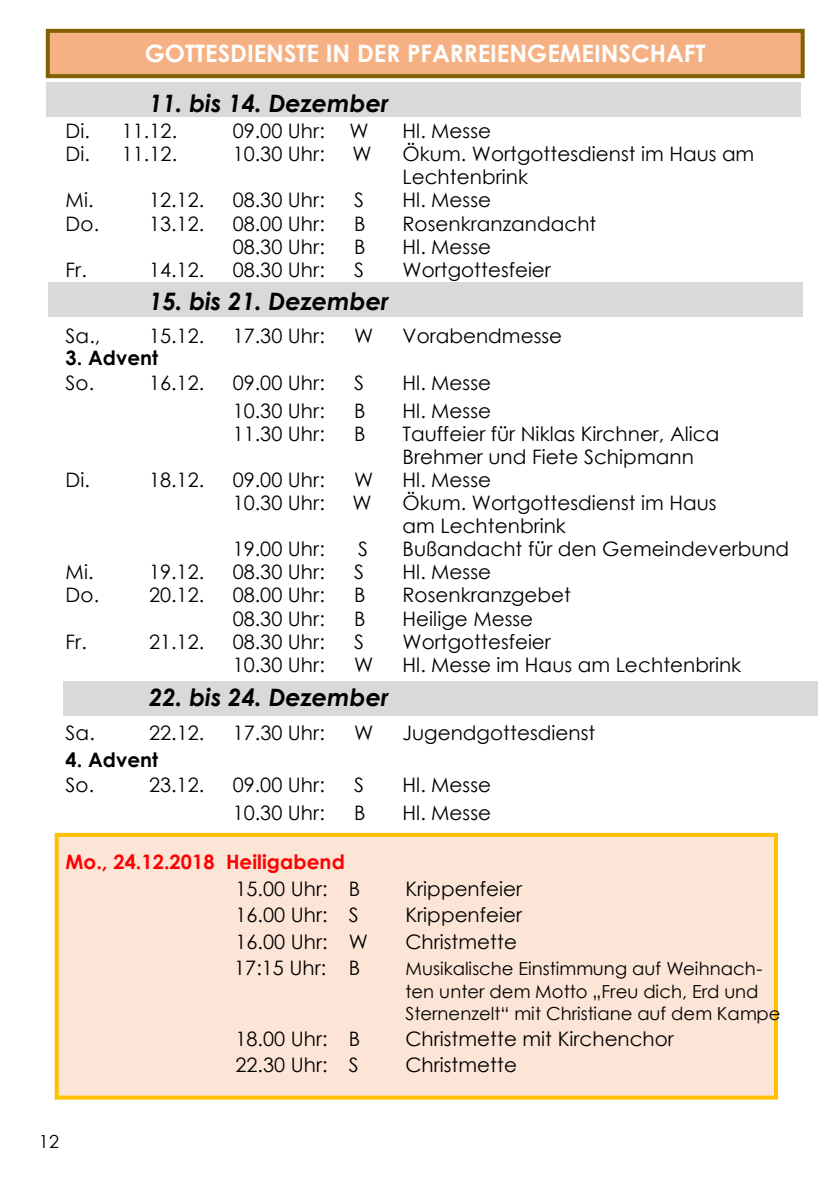
<style>
.page{position:relative;width:840px;height:1191px;background:#fff}
.page>*{position:absolute;margin:0;border:0;box-sizing:border-box;transform-origin:0 0}
.t1{font:italic 700 24px "Century Gothic";color:#000}
.t2{font:700 24px "Century Gothic";color:#fff}
.t3{font:20px/23px "Century Gothic";color:#000}
.t4{font:700 20px "Century Gothic";letter-spacing:.005em;color:#f00}
.t5{font:700 20px "Century Gothic";color:#000}
.t6{font:18px/22.4px "Century Gothic";color:#000}
</style>
<div class="page">
<div style="left:48px;top:282px;width:754px;height:34px;background:#d9d9d9"></div>
<div style="left:57px;top:835px;width:718px;height:262px;background:#fce5d6"></div>
<div style="left:55px;top:833px;width:722px;height:266px;border:4px solid #ffc000"></div>
<div style="left:46px;top:83px;width:754px;height:34px;background:#d9d9d9"></div>
<div style="left:63px;top:681px;width:753px;height:34px;background:#d9d9d9"></div>
<div style="left:48px;top:31px;width:754px;height:45px;background:#f5b183"></div>
<div style="left:46px;top:29px;width:758px;height:49px;border:4px solid #806000"></div>
<p class="t2" style="left:145px;top:38px;width:562px">GOTTESDIENSTE IN DER PFARREIENGEMEINSCHAFT</p>
<p class="t1" style="left:149px;top:88px;width:241px">11. bis 14. Dezember</p>
<p class="t3" style="left:66px;top:118px;width:113px">Di. 11.12.</p>
<p class="t3" style="left:232px;top:118px;width:137px">09.00 Uhr: W</p>
<p class="t3" style="left:402px;top:118px;width:90px">Hl. Messe</p>
<p class="t3" style="left:66px;top:142px;width:113px">Di. 11.12.</p>
<p class="t3" style="left:232px;top:142px;width:94px">10.30 Uhr:</p>
<p class="t3" style="left:352px;top:142px;width:21px">W</p>
<p class="t3" style="left:402px;top:142px;width:353px">Ökum. Wortgottesdienst im Haus am<br>Lechtenbrink</p>
<p class="t3" style="left:66px;top:188px;width:30px">Mi.</p>
<p class="t3" style="left:149px;top:188px;width:57px">12.12.</p>
<p class="t3" style="left:232px;top:188px;width:94px">08.30 Uhr:</p>
<p class="t3" style="left:354px;top:188px;width:11px">S</p>
<p class="t3" style="left:402px;top:188px;width:90px">Hl. Messe</p>
<p class="t3" style="left:66px;top:211px;width:35px">Do.</p>
<p class="t3" style="left:149px;top:211px;width:57px">13.12.</p>
<p class="t3" style="left:232px;top:211px;width:94px">08.00 Uhr:</p>
<p class="t3" style="left:354px;top:211px;width:13px">B</p>
<p class="t3" style="left:402px;top:211px;width:195px">Rosenkranzandacht</p>
<p class="t3" style="left:232px;top:234px;width:94px">08.30 Uhr:</p>
<p class="t3" style="left:354px;top:234px;width:13px">B</p>
<p class="t3" style="left:402px;top:234px;width:90px">Hl. Messe</p>
<p class="t3" style="left:66px;top:257px;width:23px">Fr.</p>
<p class="t3" style="left:149px;top:257px;width:57px">14.12.</p>
<p class="t3" style="left:232px;top:257px;width:94px">08.30 Uhr:</p>
<p class="t3" style="left:354px;top:257px;width:11px">S</p>
<p class="t3" style="left:402px;top:257px;width:150px">Wortgottesfeier</p>
<p class="t1" style="left:149px;top:286px;width:241px">15. bis 21. Dezember</p>
<p class="t3" style="left:66px;top:323px;width:36px">Sa.,</p>
<p class="t3" style="left:149px;top:323px;width:57px">15.12.</p>
<p class="t3" style="left:232px;top:323px;width:94px">17.30 Uhr:</p>
<p class="t3" style="left:354px;top:323px;width:21px">W</p>
<p class="t3" style="left:402px;top:323px;width:161px">Vorabendmesse</p>
<p class="t5" style="left:66px;top:345px;width:94px">3. Advent</p>
<p class="t3" style="left:66px;top:370px;width:30px">So.</p>
<p class="t3" style="left:149px;top:370px;width:57px">16.12.</p>
<p class="t3" style="left:232px;top:370px;width:94px">09.00 Uhr:</p>
<p class="t3" style="left:354px;top:370px;width:11px">S</p>
<p class="t3" style="left:402px;top:370px;width:90px">Hl. Messe</p>
<p class="t3" style="left:232px;top:398px;width:94px">10.30 Uhr:</p>
<p class="t3" style="left:354px;top:398px;width:13px">B</p>
<p class="t3" style="left:402px;top:398px;width:90px">Hl. Messe</p>
<p class="t3" style="left:232px;top:422px;width:94px">11.30 Uhr:</p>
<p class="t3" style="left:354px;top:422px;width:13px">B</p>
<p class="t3" style="left:402px;top:422px;width:318px">Tauffeier für Niklas Kirchner, Alica<br>Brehmer und Fiete Schipmann</p>
<p class="t3" style="left:66px;top:468px;width:26px">Di.</p>
<p class="t3" style="left:149px;top:468px;width:57px">18.12.</p>
<p class="t3" style="left:232px;top:468px;width:94px">09.00 Uhr:</p>
<p class="t3" style="left:354px;top:468px;width:21px">W</p>
<p class="t3" style="left:402px;top:468px;width:90px">Hl. Messe</p>
<p class="t3" style="left:232px;top:491px;width:94px">10.30 Uhr:</p>
<p class="t3" style="left:352px;top:491px;width:21px">W</p>
<p class="t3" style="left:402px;top:491px;width:315px">Ökum. Wortgottesdienst im Haus am Lechtenbrink</p>
<p class="t3" style="left:232px;top:537px;width:94px">19.00 Uhr:</p>
<p class="t3" style="left:358px;top:537px;width:11px">S</p>
<p class="t3" style="left:402px;top:537px;width:388px">Bußandacht für den Gemeindeverbund</p>
<p class="t3" style="left:66px;top:560px;width:30px">Mi.</p>
<p class="t3" style="left:149px;top:560px;width:57px">19.12.</p>
<p class="t3" style="left:232px;top:560px;width:94px">08.30 Uhr:</p>
<p class="t3" style="left:354px;top:560px;width:11px">S</p>
<p class="t3" style="left:402px;top:560px;width:90px">Hl. Messe</p>
<p class="t3" style="left:66px;top:583px;width:35px">Do.</p>
<p class="t3" style="left:149px;top:583px;width:57px">20.12.</p>
<p class="t3" style="left:232px;top:583px;width:94px">08.00 Uhr:</p>
<p class="t3" style="left:354px;top:583px;width:13px">B</p>
<p class="t3" style="left:402px;top:583px;width:170px">Rosenkranzgebet</p>
<p class="t3" style="left:232px;top:606px;width:94px">08.30 Uhr:</p>
<p class="t3" style="left:354px;top:606px;width:13px">B</p>
<p class="t3" style="left:402px;top:606px;width:132px">Heilige Messe</p>
<p class="t3" style="left:66px;top:629px;width:23px">Fr.</p>
<p class="t3" style="left:149px;top:629px;width:57px">21.12.</p>
<p class="t3" style="left:232px;top:629px;width:94px">08.30 Uhr:</p>
<p class="t3" style="left:354px;top:629px;width:11px">S</p>
<p class="t3" style="left:402px;top:629px;width:150px">Wortgottesfeier</p>
<p class="t3" style="left:232px;top:652px;width:94px">10.30 Uhr:</p>
<p class="t3" style="left:354px;top:652px;width:21px">W</p>
<p class="t3" style="left:402px;top:652px;width:340px">Hl. Messe im Haus am Lechtenbrink</p>
<p class="t1" style="left:149px;top:682px;width:241px">22. bis 24. Dezember</p>
<p class="t3" style="left:66px;top:720px;width:31px">Sa.</p>
<p class="t3" style="left:149px;top:720px;width:57px">22.12.</p>
<p class="t3" style="left:232px;top:720px;width:94px">17.30 Uhr:</p>
<p class="t3" style="left:354px;top:720px;width:21px">W</p>
<p class="t3" style="left:402px;top:720px;width:194px">Jugendgottesdienst</p>
<p class="t5" style="left:66px;top:747px;width:94px">4. Advent</p>
<p class="t3" style="left:66px;top:772px;width:30px">So.</p>
<p class="t3" style="left:149px;top:772px;width:57px">23.12.</p>
<p class="t3" style="left:232px;top:772px;width:94px">09.00 Uhr:</p>
<p class="t3" style="left:354px;top:772px;width:11px">S</p>
<p class="t3" style="left:402px;top:772px;width:90px">Hl. Messe</p>
<p class="t3" style="left:232px;top:800px;width:94px">10.30 Uhr:</p>
<p class="t3" style="left:354px;top:800px;width:13px">B</p>
<p class="t3" style="left:402px;top:800px;width:90px">Hl. Messe</p>
<p class="t4" style="left:66px;top:848px;width:280px">Mo., 24.12.2018 Heiligabend</p>
<p class="t3" style="left:235px;top:876px;width:126px">15.00 Uhr: B</p>
<p class="t3" style="left:405px;top:876px;width:118px">Krippenfeier</p>
<p class="t3" style="left:235px;top:902px;width:125px">16.00 Uhr: S</p>
<p class="t3" style="left:405px;top:902px;width:118px">Krippenfeier</p>
<p class="t3" style="left:235px;top:929px;width:134px">16.00 Uhr: W</p>
<p class="t3" style="left:405px;top:929px;width:113px">Christmette</p>
<p class="t3" style="left:234px;top:955px;width:128px">17:15 Uhr: B</p>
<p class="t6" style="left:405px;top:956px;width:376px">Musikalische Einstimmung auf Weihnach&shy;ten unter dem Motto „Freu dich, Erd und<br>Sternenzelt“ mit Christiane auf dem Kampe</p>
<p class="t3" style="left:235px;top:1026px;width:126px">18.00 Uhr: B</p>
<p class="t3" style="left:405px;top:1026px;width:270px">Christmette mit Kirchenchor</p>
<p class="t3" style="left:235px;top:1053px;width:125px">22.30 Uhr: S</p>
<p class="t3" style="left:405px;top:1053px;width:113px">Christmette</p>
<p class="t6" style="left:39px;top:1129px;width:22px">12</p>
</div>
